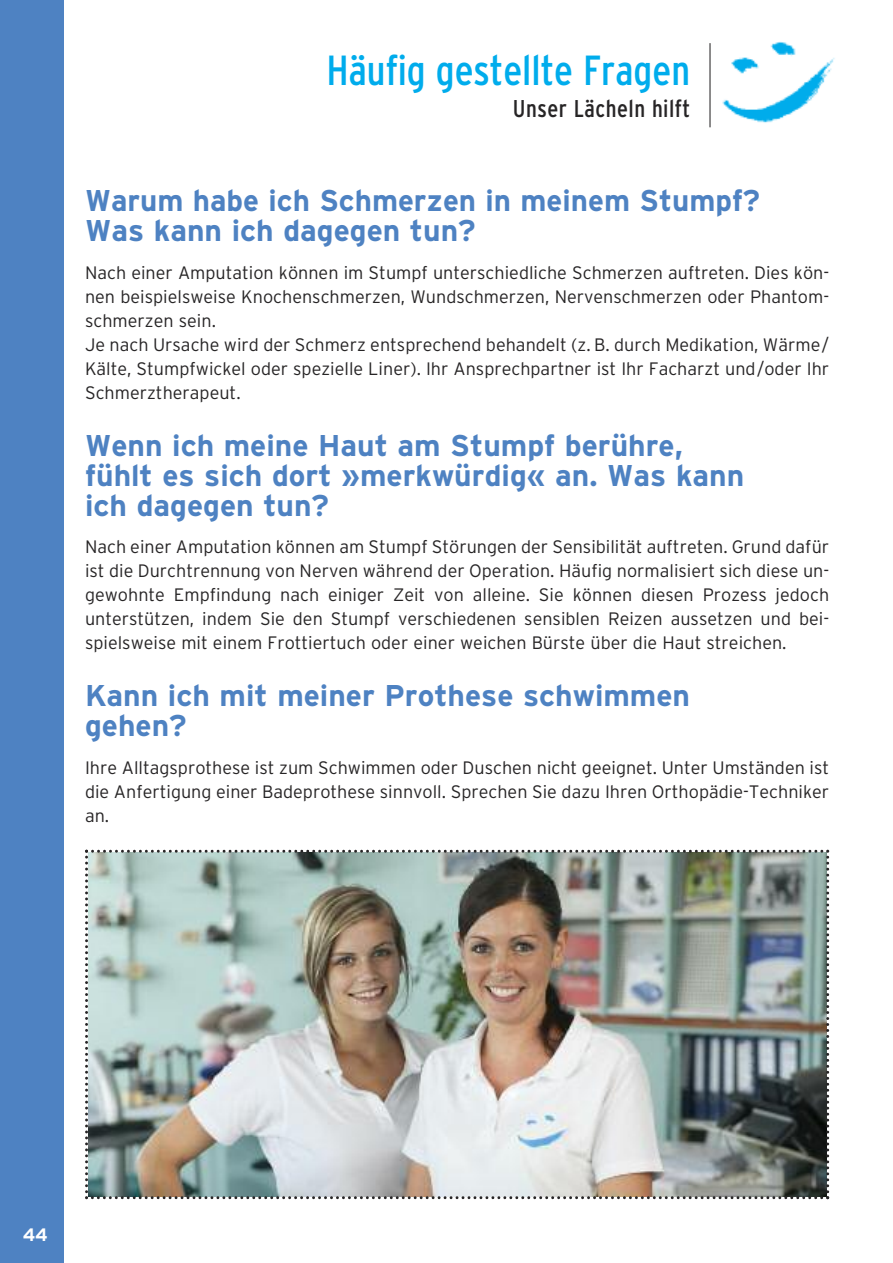
<style>
.page{position:relative;width:893px;height:1263px;background:#fff}
.page>*{position:absolute;margin:0;border:0;box-sizing:border-box;transform-origin:0 0}
.t1{font:condensed 42px "Interstate";color:#00acec}
.t2{font:700 30px/30px "Interstate";color:#4e82c2}
.t3{font:condensed 24.3px "Interstate";letter-spacing:.02em;color:#272526}
.t4{font:300 18px/24px "Interstate";color:#272526;text-align:justify}
.t5{font:700 18px "Interstate";color:#fff}
</style>
<div class="page">
<div style="left:0;top:0;width:64px;height:1263px;background:#4e82c2"></div>
<img style="left:85px;top:850px;width:744px;height:349px">
<img style="left:722px;top:42px;width:113px;height:81px">
<hr style="left:709px;top:43px;width:1px;height:84px;background:#272526">
<h1 class="t1" style="left:326px;top:46px;width:365px">Häufig gestellte Fragen</h1>
<h3 class="t3" style="left:513px;top:94px;width:179px">Unser Lächeln hilft</h3>
<h2 class="t2" style="left:85px;top:186px;width:677px">Warum habe ich Schmerzen in meinem Stumpf?<br>Was kann ich dagegen tun?</h2>
<p class="t4" style="left:85px;top:260px;width:746px;text-align:left">Nach einer Amputation können im Stumpf unterschiedliche Schmerzen auftreten. Dies kön&shy;nen beispielsweise Knochenschmerzen, Wundschmerzen, Nervenschmerzen oder Phantom&shy;schmerzen sein.<br>Je nach Ursache wird der Schmerz entsprechend behandelt (z. B. durch Medikation, Wärme/ Kälte, Stumpfwickel oder spezielle Liner). Ihr Ansprechpartner ist Ihr Facharzt und/oder Ihr Schmerztherapeut.</p>
<h2 class="t2" style="left:85px;top:430px;width:661px">Wenn ich meine Haut am Stumpf berühre, fühlt es sich dort »merkwürdig« an. Was kann ich dagegen tun?</h2>
<p class="t4" style="left:85px;top:535px;width:746px">Nach einer Amputation können am Stumpf Störungen der Sensibilität auftreten. Grund dafür ist die Durchtrennung von Nerven während der Operation. Häufig normalisiert sich diese un&shy;gewohnte Empfindung nach einiger Zeit von alleine. Sie können diesen Prozess jedoch unterstützen, indem Sie den Stumpf verschiedenen sensiblen Reizen aussetzen und bei&shy;spielsweise mit einem Frottiertuch oder einer weichen Bürste über die Haut streichen.</p>
<h2 class="t2" style="left:85px;top:681px;width:606px">Kann ich mit meiner Prothese schwimmen gehen?</h2>
<p class="t4" style="left:85px;top:755px;width:746px">Ihre Alltagsprothese ist zum Schwimmen oder Duschen nicht geeignet. Unter Umständen ist die Anfertigung einer Badeprothese sinnvoll. Sprechen Sie dazu Ihren Orthopädie-Techniker an.</p>
<p class="t5" style="left:23px;top:1224px;width:27px">44</p>
</div>
